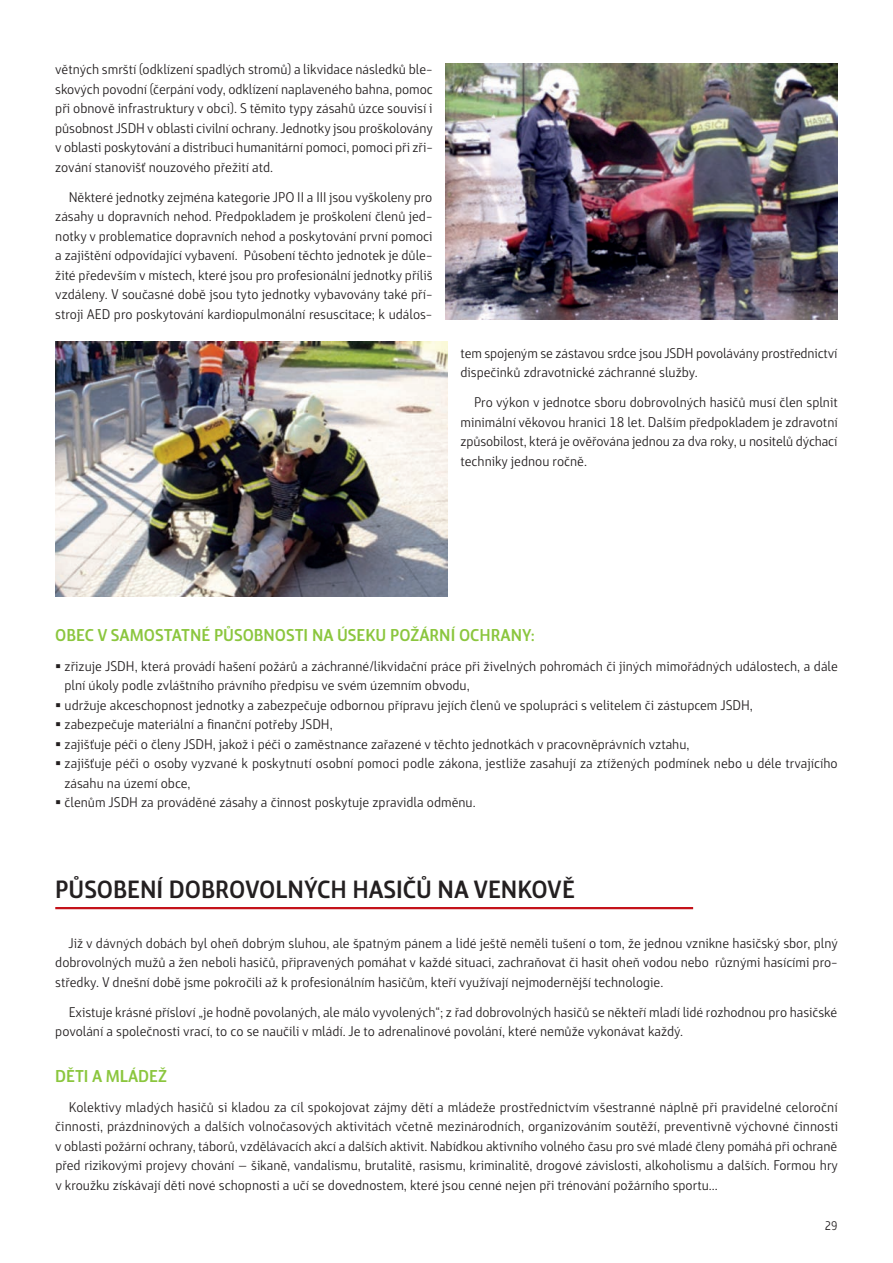
<style>
.page{position:relative;width:893px;height:1263px;background:#fff}
.page>*{position:absolute;margin:0;border:0;box-sizing:border-box;transform-origin:0 0}
.t1{font:700 24px "Yalta Sans Pro";color:#231f20}
.t2{font:700 16.5px "Yalta Sans Pro";color:#8bc63e}
.t3{font:13.5px/19.5px "Yalta Sans Pro";color:#231f20;text-align:justify}
.t4{font:12px "Yalta Sans Pro";color:#231f20;scale:.94 1}
</style>
<div class="page">
<img style="left:446px;top:64px;width:391px;height:255px">
<img style="left:55px;top:341px;width:392px;height:256px">
<hr style="left:55px;top:907px;width:638px;height:2px;background:#c4121a">
<p class="t3" style="left:55px;top:61px;width:379px">větných smrští (odklízení spadlých stromů) a likvidace následků ble&shy;skových povodní (čerpání vody, odklízení naplaveného bahna, pomoc při obnově infrastruktury v obci). S těmito typy zásahů úzce souvisí i působnost JSDH v oblasti civilní ochrany. Jednotky jsou proškolovány v oblasti poskytování a distribuci humanitární pomoci, pomoci při zři&shy;zování stanovišť nouzového přežití atd.</p>
<p class="t3" style="left:55px;top:189px;width:379px;text-indent:14px">Některé jednotky zejména kategorie JPO II a III jsou vyškoleny pro zásahy u dopravních nehod. Předpokladem je proškolení členů jed&shy;notky v problematice dopravních nehod a poskytování první pomoci a zajištění odpovídající vybavení. Působení těchto jednotek je důle&shy;žité především v místech, které jsou pro profesionální jednotky příliš vzdáleny. V současné době jsou tyto jednotky vybavovány také pří&shy;stroji AED pro poskytování kardiopulmonální resuscitace; k událos-</p>
<p class="t3" style="left:461px;top:344px;width:378px">tem spojeným se zástavou srdce jsou JSDH povolávány prostřednictví dispečinků zdravotnické záchranné služby.</p>
<p class="t3" style="left:461px;top:394px;width:379px;text-indent:14px">Pro výkon v jednotce sboru dobrovolných hasičů musí člen splnit minimální věkovou hranici 18 let. Dalším předpokladem je zdravotní způsobilost, která je ověřována jednou za dva roky, u nositelů dýchací techniky jednou ročně.</p>
<p class="t2" style="left:55px;top:629px;width:481px">OBEC V SAMOSTATNÉ PŮSOBNOSTI NA ÚSEKU POŽÁRNÍ OCHRANY:</p>
<p class="t3" style="left:64px;top:658px;width:775px;text-indent:-9px">▪ zřizuje JSDH, která provádí hašení požárů a záchranné/likvidační práce při živelných pohromách či jiných mimořádných událostech, a dále plní úkoly podle zvláštního právního předpisu ve svém územním obvodu,</p>
<p class="t3" style="left:55px;top:697px;width:699px">▪ udržuje akceschopnost jednotky a zabezpečuje odbornou přípravu jejích členů ve spolupráci s velitelem či zástupcem JSDH,</p>
<p class="t3" style="left:55px;top:716px;width:279px">▪ zabezpečuje materiální a finanční potřeby JSDH,</p>
<p class="t3" style="left:55px;top:736px;width:636px">▪ zajišťuje péči o členy JSDH, jakož i péči o zaměstnance zařazené v těchto jednotkách v pracovněprávních vztahu,</p>
<p class="t3" style="left:64px;top:755px;width:775px;text-indent:-9px">▪ zajišťuje péči o osoby vyzvané k poskytnutí osobní pomoci podle zákona, jestliže zasahují za ztížených podmínek nebo u déle trvajícího zásahu na území obce,</p>
<p class="t3" style="left:55px;top:794px;width:422px">▪ členům JSDH za prováděné zásahy a činnost poskytuje zpravidla odměnu.</p>
<h1 class="t1" style="left:55px;top:881px;width:521px">PŮSOBENÍ DOBROVOLNÝCH HASIČŮ NA VENKOVĚ</h1>
<p class="t3" style="left:55px;top:934px;width:784px;text-indent:13px">Již v dávných dobách byl oheň dobrým sluhou, ale špatným pánem a lidé ještě neměli tušení o tom, že jednou vznikne hasičský sbor, plný dobrovolných mužů a žen neboli hasičů, připravených pomáhat v každé situaci, zachraňovat či hasit oheň vodou nebo různými hasícími pro&shy;středky. V dnešní době jsme pokročili až k profesionálním hasičům, kteří využívají nejmodernější technologie.</p>
<p class="t3" style="left:55px;top:1004px;width:783px;text-indent:13px">Existuje krásné přísloví „je hodně povolaných, ale málo vyvolených“; z řad dobrovolných hasičů se někteří mladí lidé rozhodnou pro hasičské povolání a společnosti vrací, to co se naučili v mládí. Je to adrenalinové povolání, které nemůže vykonávat každý.</p>
<p class="t2" style="left:55px;top:1070px;width:113px">DĚTI A MLÁDEŽ</p>
<p class="t3" style="left:55px;top:1099px;width:784px;text-indent:14px">Kolektivy mladých hasičů si kladou za cíl spokojovat zájmy dětí a mládeže prostřednictvím všestranné náplně při pravidelné celoroční činnosti, prázdninových a dalších volnočasových aktivitách včetně mezinárodních, organizováním soutěží, preventivně výchovné činnosti v oblasti požární ochrany, táborů, vzdělávacích akcí a dalších aktivit. Nabídkou aktivního volného času pro své mladé členy pomáhá při ochraně před rizikovými projevy chování – šikaně, vandalismu, brutalitě, rasismu, kriminalitě, drogové závislosti, alkoholismu a dalších. Formou hry v kroužku získávají děti nové schopnosti a učí se dovednostem, které jsou cenné nejen při trénování požárního sportu...</p>
<p class="t4" style="left:825px;top:1221px;width:15px">29</p>
</div>
